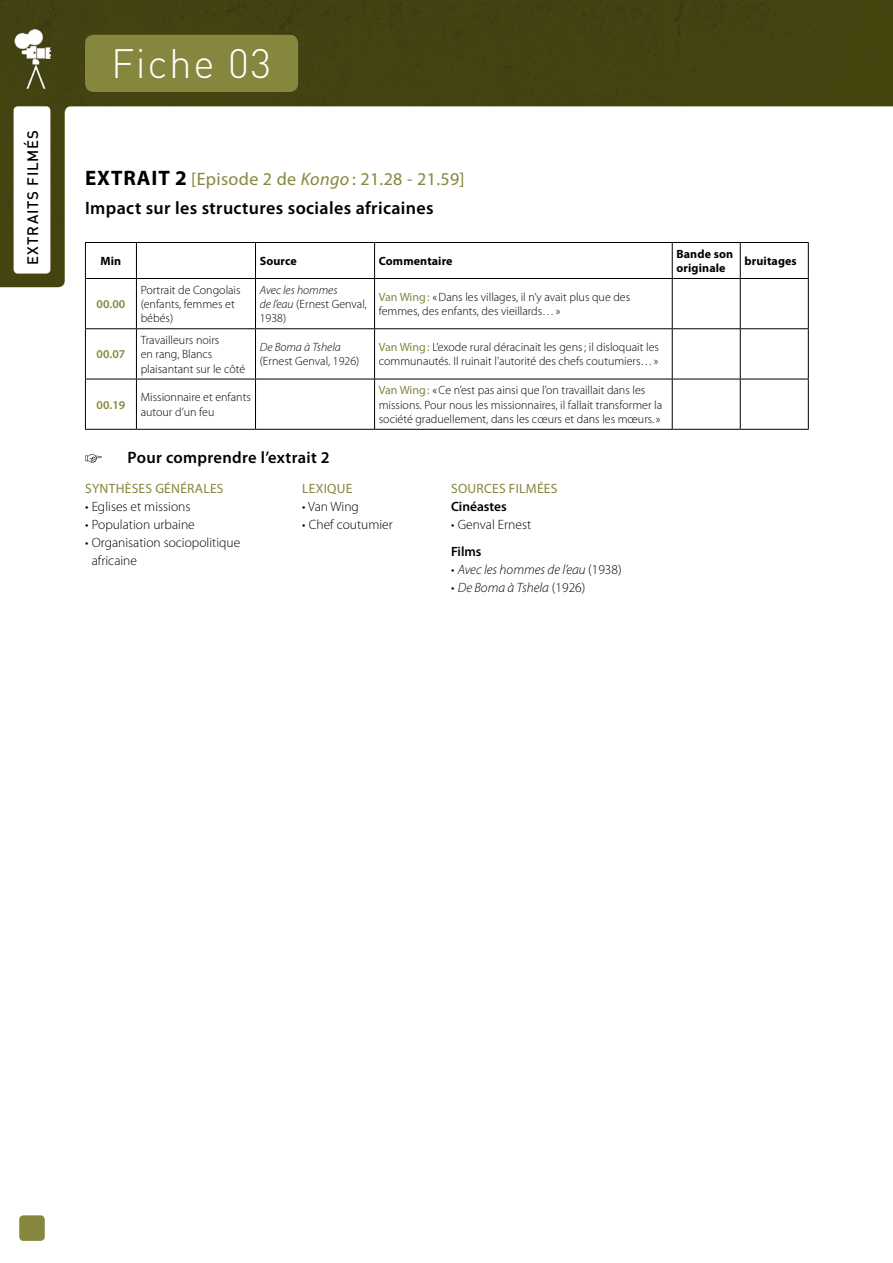
<style>
.page{position:relative;width:893px;height:1263px;background:#fff}
.page>*{position:absolute;margin:0;border:0;box-sizing:border-box;transform-origin:0 0}
.t1{font:300 40.5px "DIN";letter-spacing:.04em;color:#fff}
.t2{font:600 18px/28.2px "Myriad Pro";letter-spacing:.02em;color:#000}
.t3{font:600 16.5px "Myriad Pro";letter-spacing:.02em;color:#000}
.t4{font:500 15px "DIN";letter-spacing:.06em;color:#000}
.t5{font:300 13.5px/18px "Myriad Pro";color:#000}
.t6{font:italic 300 13.5px "Myriad Pro";color:#000}
.t7{font:13.5px "Myriad Pro";letter-spacing:.02em;color:#86863e}
.t8{font:600 13.5px "Myriad Pro";color:#000}
.t9{font:300 12px/14.2px "Myriad Pro";color:#000}
.t10{font:italic 300 12px/14.2px "Myriad Pro";color:#000}
.t11{font:700 12px/14.2px "Myriad Pro";letter-spacing:.01em;color:#000}
.t12{font:600 12px "Myriad Pro";color:#86863e}
.s1{font-weight:700;font-size:21px}
.s2{font-weight:400;color:#86863e}
.s3{font-weight:400;font-style:italic;color:#86863e}
.s4{font-style:normal}
</style>
<div class="page">
<img style="left:0;top:0;width:893px;height:287px">
<div style="left:14px;top:106px;width:36px;height:168px;background:#fff;border-radius:4px"></div>
<div style="left:85px;top:35px;width:213px;height:57px;background:#86863e;border-radius:9px"></div>
<div style="left:19px;top:1215px;width:26px;height:26px;background:#86863e;border-radius:4px"></div>
<img style="left:0;top:26px;width:68px;height:67px">
<hr style="left:85px;top:242px;width:51px;height:1px;background:#000">
<hr style="left:85px;top:243px;width:1px;height:35px;background:#000">
<hr style="left:136px;top:242px;width:119px;height:1px;background:#000">
<hr style="left:136px;top:243px;width:1px;height:35px;background:#000">
<hr style="left:255px;top:242px;width:120px;height:1px;background:#000">
<hr style="left:255px;top:243px;width:1px;height:35px;background:#000">
<hr style="left:375px;top:242px;width:297px;height:1px;background:#000">
<hr style="left:374px;top:243px;width:1px;height:35px;background:#000">
<hr style="left:672px;top:242px;width:68px;height:1px;background:#000">
<hr style="left:672px;top:243px;width:1px;height:35px;background:#000">
<hr style="left:740px;top:242px;width:69px;height:1px;background:#000">
<hr style="left:740px;top:243px;width:1px;height:35px;background:#000">
<hr style="left:808px;top:243px;width:1px;height:35px;background:#000">
<hr style="left:85px;top:278px;width:51px;height:1px;background:#000">
<hr style="left:85px;top:279px;width:1px;height:49px;background:#000">
<hr style="left:136px;top:278px;width:119px;height:1px;background:#000">
<hr style="left:136px;top:279px;width:1px;height:49px;background:#000">
<hr style="left:255px;top:278px;width:120px;height:1px;background:#000">
<hr style="left:255px;top:279px;width:1px;height:49px;background:#000">
<hr style="left:375px;top:278px;width:297px;height:1px;background:#000">
<hr style="left:374px;top:279px;width:1px;height:49px;background:#000">
<hr style="left:672px;top:278px;width:68px;height:1px;background:#000">
<hr style="left:672px;top:279px;width:1px;height:49px;background:#000">
<hr style="left:740px;top:278px;width:69px;height:1px;background:#000">
<hr style="left:740px;top:279px;width:1px;height:49px;background:#000">
<hr style="left:808px;top:279px;width:1px;height:49px;background:#000">
<hr style="left:85px;top:328px;width:51px;height:1px;background:#000">
<hr style="left:85px;top:329px;width:1px;height:50px;background:#000">
<hr style="left:136px;top:328px;width:119px;height:1px;background:#000">
<hr style="left:136px;top:329px;width:1px;height:50px;background:#000">
<hr style="left:255px;top:328px;width:120px;height:1px;background:#000">
<hr style="left:255px;top:329px;width:1px;height:50px;background:#000">
<hr style="left:375px;top:328px;width:297px;height:1px;background:#000">
<hr style="left:374px;top:329px;width:1px;height:50px;background:#000">
<hr style="left:672px;top:328px;width:68px;height:1px;background:#000">
<hr style="left:672px;top:329px;width:1px;height:50px;background:#000">
<hr style="left:740px;top:328px;width:69px;height:1px;background:#000">
<hr style="left:740px;top:329px;width:1px;height:50px;background:#000">
<hr style="left:808px;top:329px;width:1px;height:50px;background:#000">
<hr style="left:85px;top:379px;width:51px;height:1px;background:#000">
<hr style="left:85px;top:379px;width:1px;height:50px;background:#000">
<hr style="left:136px;top:379px;width:119px;height:1px;background:#000">
<hr style="left:136px;top:379px;width:1px;height:50px;background:#000">
<hr style="left:255px;top:379px;width:120px;height:1px;background:#000">
<hr style="left:255px;top:379px;width:1px;height:50px;background:#000">
<hr style="left:375px;top:379px;width:297px;height:1px;background:#000">
<hr style="left:374px;top:379px;width:1px;height:50px;background:#000">
<hr style="left:672px;top:379px;width:68px;height:1px;background:#000">
<hr style="left:672px;top:379px;width:1px;height:50px;background:#000">
<hr style="left:740px;top:379px;width:69px;height:1px;background:#000">
<hr style="left:740px;top:379px;width:1px;height:50px;background:#000">
<hr style="left:808px;top:379px;width:1px;height:50px;background:#000">
<hr style="left:85px;top:429px;width:51px;height:1px;background:#000">
<hr style="left:136px;top:429px;width:119px;height:1px;background:#000">
<hr style="left:255px;top:429px;width:120px;height:1px;background:#000">
<hr style="left:375px;top:429px;width:297px;height:1px;background:#000">
<hr style="left:672px;top:429px;width:68px;height:1px;background:#000">
<hr style="left:740px;top:429px;width:69px;height:1px;background:#000">
<svg style="left:85px;top:454px;width:17px;height:9px"></svg>
<p class="t4" style="left:23px;top:265px;width:136px;rotate:-90deg">Extraits filmés</p>
<h1 class="t1" style="left:111px;top:38px;width:162px">Fiche 03</h1>
<h2 class="t2" style="left:85px;top:165px;width:381px"><span class="s1">Extrait 2</span> <span class="s2">[EPISODE 2 DE</span> <span class="s3">Kongo</span> <span class="s2">: 21.28 - 21.59]<br></span>Impact sur les structures sociales africaines</h2>
<p class="t11" style="left:101px;top:254px;width:22px">Min</p>
<p class="t11" style="left:260px;top:254px;width:39px">Source</p>
<p class="t11" style="left:379px;top:254px;width:75px">Commentaire</p>
<p class="t11" style="left:676px;top:247px;width:58px">Bande son originale</p>
<p class="t11" style="left:744px;top:254px;width:54px">bruitages</p>
<p class="t12" style="left:97px;top:297px;width:30px">00.00</p>
<p class="t9" style="left:141px;top:283px;width:101px">Portrait de Congolais (enfants, femmes et bébés)</p>
<p class="t10" style="left:260px;top:283px;width:109px">Avec les hommes<br>de l’eau <span class="s4">(Ernest Genval,<br>1938)</span></p>
<p class="t9" style="left:379px;top:290px;width:253px"><span class="s2">VAN WING:</span> «Dans les villages, il n’y avait plus que des femmes, des enfants, des vieillards…»</p>
<p class="t12" style="left:97px;top:348px;width:30px">00.07</p>
<p class="t9" style="left:141px;top:333px;width:106px">Travailleurs noirs<br>en rang, Blancs plaisantant sur le côté</p>
<p class="t10" style="left:260px;top:340px;width:83px">De Boma à Tshela</p>
<p class="t9" style="left:260px;top:355px;width:101px">(Ernest Genval, 1926)</p>
<p class="t9" style="left:379px;top:340px;width:282px"><span class="s2">VAN WING:</span> L’exode rural déracinait les gens; il disloquait les communautés. Il ruinait l’autorité des chefs coutumiers…»</p>
<p class="t12" style="left:97px;top:398px;width:30px">00.19</p>
<p class="t9" style="left:141px;top:391px;width:112px">Missionnaire et enfants autour d’un feu</p>
<p class="t9" style="left:379px;top:383px;width:285px"><span class="s2">VAN WING:</span> «Ce n’est pas ainsi que l’on travaillait dans les missions. Pour nous les missionnaires, il fallait transformer la société graduellement, dans les cœurs et dans les mœurs.»</p>
<h3 class="t3" style="left:128px;top:448px;width:204px">Pour comprendre l’extrait 2</h3>
<p class="t7" style="left:85px;top:481px;width:140px">SYNTHÈSES GÉNÉRALES</p>
<p class="t5" style="left:85px;top:498px;width:107px">• Eglises et missions</p>
<p class="t5" style="left:85px;top:516px;width:111px">• Population urbaine</p>
<p class="t5" style="left:92px;top:534px;width:150px;text-indent:-7px">• Organisation sociopolitique africaine</p>
<p class="t7" style="left:451px;top:481px;width:108px">SOURCES FILMÉES</p>
<p class="t8" style="left:451px;top:499px;width:57px">Cinéastes</p>
<p class="t5" style="left:451px;top:516px;width:82px">• Genval Ernest</p>
<p class="t8" style="left:451px;top:544px;width:32px">Films</p>
<p class="t6" style="left:451px;top:562px;width:172px"><span class="s4">•</span> Avec les hommes de l’eau <span class="s4">(1938)</span></p>
<p class="t6" style="left:451px;top:580px;width:136px"><span class="s4">•</span> De Boma à Tshela <span class="s4">(1926)</span></p>
<p class="t7" style="left:302px;top:481px;width:50px">LEXIQUE</p>
<p class="t5" style="left:302px;top:498px;width:58px">• Van Wing</p>
<p class="t5" style="left:302px;top:516px;width:92px">• Chef coutumier</p>
</div>
